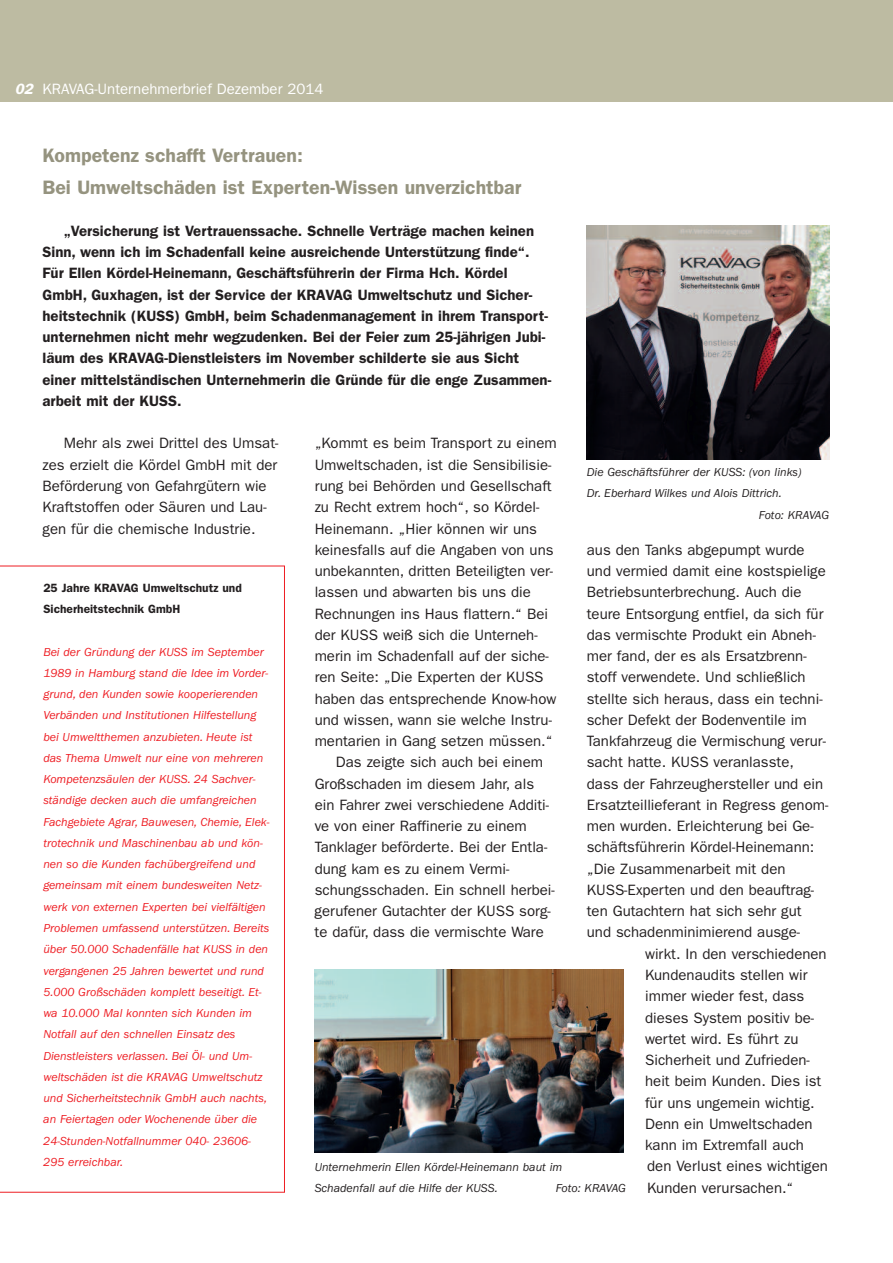
<style>
.page{position:relative;width:893px;height:1263px;background:#fff}
.page>*{position:absolute;margin:0;border:0;box-sizing:border-box;transform-origin:0 0}
.t1{font:600 19.5px/32px "Franklin Gothic LT";color:#95937f}
.t2{font:15px/21.3px "Franklin Gothic LT";color:#231f20}
.t3{font:600 15px/21.3px "Franklin Gothic LT";color:#231f20}
.t4{font:15px "Franklin Gothic LT";color:#fff}
.t5{font:italic 600 15px "Franklin Gothic LT";color:#fff}
.t6{font:italic 12px/21.3px "Franklin Gothic LT";color:#ee1d23}
.t7{font:italic 12px/21.3px "Franklin Gothic LT";color:#231f20}
.t8{font:600 12px/21.3px "Franklin Gothic LT";color:#231f20}
</style>
<div class="page">
<div style="left:0;top:0;width:893px;height:102px;background:#bdbba2"></div>
<svg style="left:0;top:566px;width:285px;height:627px"></svg>
<img style="left:587px;top:225px;width:242px;height:234px">
<img style="left:315px;top:969px;width:309px;height:183px">
<p class="t5" style="left:15px;top:84px;width:22px">02</p>
<p class="t4" style="left:43px;top:84px;width:282px">KRAVAG-Unternehmerbrief Dezember 2014</p>
<h1 class="t1" style="left:43px;top:141px;width:480px">Kompetenz schafft Vertrauen:<br>Bei Umweltschäden ist Experten-Wissen unverzichtbar</h1>
<p class="t3" style="left:43px;top:221px;width:510px;text-indent:21px">„Versicherung ist Vertrauenssache. Schnelle Verträge machen keinen Sinn, wenn ich im Schadenfall keine ausreichende Unterstützung finde“.<br>Für Ellen Kördel-Heinemann, Geschäftsführerin der Firma Hch. Kördel GmbH, Guxhagen, ist der Service der KRAVAG Umweltschutz und Sicher&shy;heitstechnik (KUSS) GmbH, beim Schadenmanagement in ihrem Transport&shy;unternehmen nicht mehr wegzudenken. Bei der Feier zum 25-jährigen Jubi&shy;läum des KRAVAG-Dienstleisters im November schilderte sie aus Sicht einer mittelständischen Unternehmerin die Gründe für die enge Zusammen&shy;arbeit mit der KUSS.</p>
<p class="t2" style="left:43px;top:434px;width:237px;text-indent:21px">Mehr als zwei Drittel des Umsat&shy;zes erzielt die Kördel GmbH mit der Beförderung von Gefahrgütern wie Kraftstoffen oder Säuren und Lau&shy;gen für die chemische Industrie.</p>
<p class="t8" style="left:43px;top:578px;width:200px">25 Jahre KRAVAG Umweltschutz und<br>Sicherheitstechnik GmbH</p>
<p class="t6" style="left:43px;top:642px;width:228px">Bei der Gründung der KUSS im September 1989 in Hamburg stand die Idee im Vorder&shy;grund, den Kunden sowie kooperierenden Verbänden und Institutionen Hilfestellung bei Umweltthemen anzubieten. Heute ist das Thema Umwelt nur eine von mehreren Kompetenzsäulen der KUSS. 24 Sachver&shy;ständige decken auch die umfangreichen Fachgebiete Agrar, Bauwesen, Chemie, Elek&shy;trotechnik und Maschinenbau ab und kön&shy;nen so die Kunden fachübergreifend und gemeinsam mit einem bundesweiten Netz&shy;werk von externen Experten bei vielfältigen Problemen umfassend unterstützen. Bereits über 50.000 Schadenfälle hat KUSS in den vergangenen 25 Jahren bewertet und rund 5.000 Großschäden komplett beseitigt. Et&shy;wa 10.000 Mal konnten sich Kunden im Notfall auf den schnellen Einsatz des Dienstleisters verlassen. Bei Öl- und Um&shy;weltschäden ist die KRAVAG Umweltschutz und Sicherheitstechnik GmbH auch nachts, an Feiertagen oder Wochenende über die 24-Stunden-Notfallnummer 040- 23606- 295 erreichbar.</p>
<p class="t2" style="left:315px;top:434px;width:244px">„Kommt es beim Transport zu einem</p>
<p class="t2" style="left:315px;top:455px;width:238px">Umweltschaden, ist die Sensibilisie-</p>
<p class="t2" style="left:315px;top:476px;width:239px">rung bei Behörden und Gesellschaft</p>
<p class="t2" style="left:315px;top:498px;width:226px">zu Recht extrem hoch“, so Kördel-</p>
<p class="t2" style="left:315px;top:519px;width:224px">Heinemann. „Hier können wir uns</p>
<p class="t2" style="left:315px;top:540px;width:240px">keinesfalls auf die Angaben von uns</p>
<p class="t2" style="left:315px;top:561px;width:240px">unbekannten, dritten Beteiligten ver-</p>
<p class="t2" style="left:315px;top:583px;width:218px">lassen und abwarten bis uns die</p>
<p class="t2" style="left:315px;top:604px;width:235px">Rechnungen ins Haus flattern.“ Bei</p>
<p class="t2" style="left:315px;top:625px;width:224px">der KUSS weiß sich die Unterneh-</p>
<p class="t2" style="left:315px;top:646px;width:236px">merin im Schadenfall auf der siche-</p>
<p class="t2" style="left:315px;top:668px;width:230px">ren Seite: „Die Experten der KUSS</p>
<p class="t2" style="left:315px;top:689px;width:243px">haben das entsprechende Know-how</p>
<p class="t2" style="left:315px;top:710px;width:239px">und wissen, wann sie welche Instru-</p>
<p class="t2" style="left:315px;top:731px;width:239px">mentarien in Gang setzen müssen.“</p>
<p class="t2" style="left:336px;top:753px;width:209px">Das zeigte sich auch bei einem</p>
<p class="t2" style="left:315px;top:774px;width:221px">Großschaden im diesem Jahr, als</p>
<p class="t2" style="left:315px;top:795px;width:236px">ein Fahrer zwei verschiedene Additi-</p>
<p class="t2" style="left:315px;top:817px;width:214px">ve von einer Raffinerie zu einem</p>
<p class="t2" style="left:315px;top:838px;width:234px">Tanklager beförderte. Bei der Entla-</p>
<p class="t2" style="left:315px;top:859px;width:196px">dung kam es zu einem Vermi-</p>
<p class="t2" style="left:315px;top:880px;width:242px">schungsschaden. Ein schnell herbei-</p>
<p class="t2" style="left:315px;top:902px;width:238px">gerufener Gutachter der KUSS sorg-</p>
<p class="t2" style="left:315px;top:923px;width:231px">te dafür, dass die vermischte Ware</p>
<p class="t7" style="left:587px;top:462px;width:216px">Die Geschäftsführer der KUSS: (von links)</p>
<p class="t7" style="left:587px;top:484px;width:196px">Dr. Eberhard Wilkes und Alois Dittrich.</p>
<p class="t7" style="left:759px;top:505px;width:72px">Foto: KRAVAG</p>
<p class="t2" style="left:587px;top:540px;width:243px">aus den Tanks abgepumpt wurde und vermied damit eine kostspielige Betriebsunterbrechung. Auch die teure Entsorgung entfiel, da sich für das vermischte Produkt ein Abneh&shy;mer fand, der es als Ersatzbrenn&shy;stoff verwendete. Und schließlich stellte sich heraus, dass ein techni&shy;scher Defekt der Bodenventile im Tankfahrzeug die Vermischung verur&shy;sacht hatte. KUSS veranlasste, dass der Fahrzeughersteller und ein Ersatzteillieferant in Regress genom&shy;men wurden. Erleichterung bei Ge&shy;schäftsführerin Kördel-Heinemann: „Die Zusammenarbeit mit den KUSS-Experten und den beauftrag&shy;ten Gutachtern hat sich sehr gut und schadenminimierend ausge-</p>
<p class="t2" style="left:645px;top:944px;width:184px">wirkt. In den verschiedenen<br>Kundenaudits stellen wir immer wieder fest, dass dieses System positiv be&shy;wertet wird. Es führt zu<br>Sicherheit und Zufrieden&shy;heit beim Kunden. Dies ist für uns ungemein wichtig.<br>Denn ein Umweltschaden kann im Extremfall auch den Verlust eines wichtigen<br>Kunden verursachen.“</p>
<p class="t7" style="left:315px;top:1157px;width:249px">Unternehmerin Ellen Kördel-Heinemann baut im<br>Schadenfall auf die Hilfe der KUSS.</p>
<p class="t7" style="left:556px;top:1178px;width:72px">Foto: KRAVAG</p>
</div>
